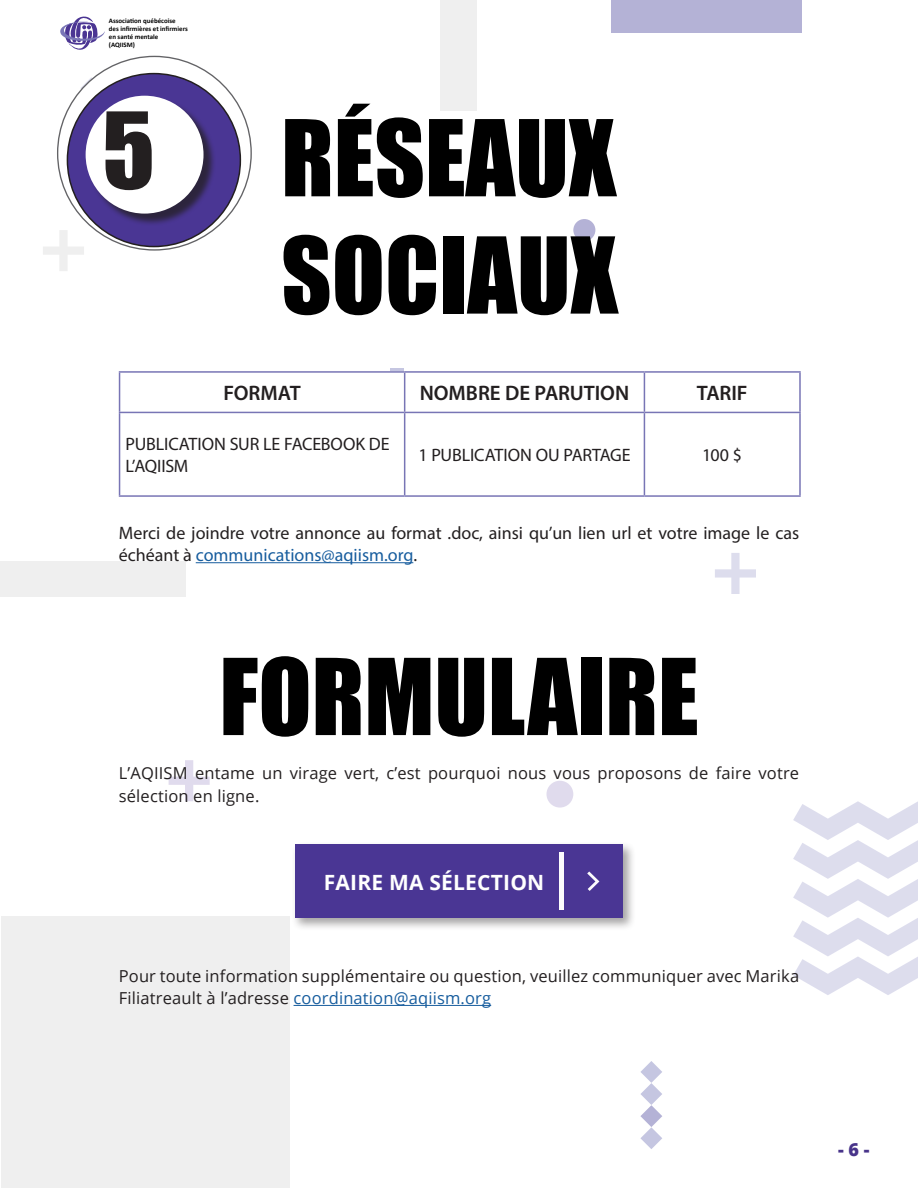
<style>
.page{position:relative;width:918px;height:1188px;background:#fff}
.page>*{position:absolute;margin:0;border:0;box-sizing:border-box;transform-origin:0 0}
.t1{font:97.8px/117.3px "Impact";color:#000}
.t2{font:97.8px "Impact";color:#231f20}
.t3{font:600 21px "Myriad Pro";letter-spacing:-.005em;color:#231f20}
.t4{font:700 21px "Open Sans";letter-spacing:.01em;color:#fff}
.t5{font:18px/21.6px "Myriad Pro";color:#231f20}
.t6{font:800 18px "Open Sans";color:#48348a}
.t7{font:16.5px/22.5px "Open Sans";letter-spacing:.01em;color:#231f20}
.t8{font:700 6.9px/8.2px "Calibri";color:#000}
.s1{color:#175d9e}
</style>
<div class="page">
<div style="left:1px;top:917px;width:289px;height:271px;background:#efefef"></div>
<div style="left:546px;top:781px;width:27px;height:27px;background:#e0dbed;border-radius:50%"></div>
<div style="left:573px;top:219px;width:22px;height:22px;background:#b4b2d6;border-radius:50%"></div>
<svg style="left:640px;top:1061px;width:22px;height:88px"></svg>
<svg style="left:80px;top:77px;width:14px;height:14px"></svg>
<div style="left:0;top:561px;width:185px;height:35px;background:#efefef"></div>
<div style="left:390px;top:368px;width:13px;height:146px;background:#c5c6e1"></div>
<svg style="left:43px;top:230px;width:41px;height:41px"></svg>
<svg style="left:169px;top:760px;width:41px;height:41px"></svg>
<svg style="left:715px;top:553px;width:41px;height:41px"></svg>
<svg style="left:793px;top:801px;width:125px;height:194px"></svg>
<div style="left:441px;top:0;width:36px;height:111px;background:#efefef"></div>
<div style="left:612px;top:0;width:190px;height:32px;background:#b4b2d6"></div>
<svg style="left:60px;top:16px;width:45px;height:34px"></svg>
<hr style="left:294px;top:1005px;width:197px;height:1px;background:#175d9e">
<svg style="left:58px;top:56px;width:193px;height:194px"></svg>
<div style="left:67px;top:74px;width:173px;height:173px;background:#4a3694;border-radius:50%"></div>
<div style="left:88px;top:98px;width:129px;height:129px;background:#231f20;opacity:.75"></div>
<div style="left:86px;top:96px;width:118px;height:118px;background:#fff;border-radius:50%"></div>
<div style="left:119px;top:371px;width:680px;height:143px;background:#fff"></div>
<hr style="left:119px;top:371px;width:286px;height:2px;background:#7875b5">
<hr style="left:119px;top:373px;width:1px;height:39px;background:#7875b5">
<hr style="left:405px;top:371px;width:239px;height:2px;background:#7875b5">
<hr style="left:404px;top:373px;width:1px;height:39px;background:#7875b5">
<hr style="left:644px;top:371px;width:157px;height:2px;background:#7875b5">
<hr style="left:644px;top:373px;width:1px;height:39px;background:#7875b5">
<hr style="left:799px;top:373px;width:2px;height:39px;background:#7875b5">
<hr style="left:119px;top:412px;width:286px;height:1px;background:#7875b5">
<hr style="left:119px;top:413px;width:1px;height:82px;background:#7875b5">
<hr style="left:119px;top:495px;width:286px;height:2px;background:#7875b5">
<hr style="left:405px;top:412px;width:239px;height:1px;background:#7875b5">
<hr style="left:404px;top:413px;width:1px;height:82px;background:#7875b5">
<hr style="left:405px;top:495px;width:239px;height:2px;background:#7875b5">
<hr style="left:644px;top:412px;width:157px;height:1px;background:#7875b5">
<hr style="left:644px;top:413px;width:1px;height:82px;background:#7875b5">
<hr style="left:799px;top:413px;width:2px;height:82px;background:#7875b5">
<hr style="left:644px;top:495px;width:157px;height:2px;background:#7875b5">
<hr style="left:196px;top:562px;width:217px;height:1px;background:#175d9e">
<div style="left:292px;top:841px;width:344px;height:90px;background:#231f20;opacity:.41"></div>
<div style="left:295px;top:844px;width:328px;height:74px;background:#4a3694"></div>
<svg style="left:587px;top:871px;width:12px;height:20px"></svg>
<div style="left:559px;top:853px;width:5px;height:57px;background:#fcfcfc"></div>
<p class="t8" style="left:109px;top:16px;width:80px">Association québécoise<br>des infirmières et infirmiers en santé mentale<br>(AQIISM)</p>
<p class="t2" style="left:102px;top:74px;width:54px">5</p>
<p class="t1" style="left:281px;top:97px;width:338px">RÉSEAUX<br>SOCIAUX</p>
<p class="t3" style="left:224px;top:381px;width:79px">FORMAT</p>
<p class="t3" style="left:420px;top:381px;width:211px">NOMBRE DE PARUTION</p>
<p class="t3" style="left:697px;top:381px;width:52px">TARIF</p>
<p class="t5" style="left:126px;top:433px;width:266px">PUBLICATION SUR LE FACEBOOK DE<br>L’AQIISM</p>
<p class="t5" style="left:418px;top:444px;width:214px">1 PUBLICATION OU PARTAGE</p>
<p class="t5" style="left:702px;top:444px;width:41px">100 $</p>
<p class="t5" style="left:119px;top:522px;width:682px">Merci de joindre votre annonce au format .doc, ainsi qu’un lien url et votre image le cas échéant à <span class="s1">communications@aqiism.org</span>.</p>
<p class="t1" style="left:219px;top:636px;width:481px">FORMULAIRE</p>
<p class="t7" style="left:119px;top:762px;width:682px">L’AQIISM entame un virage vert, c’est pourquoi nous vous proposons de faire votre sélection en ligne.</p>
<p class="t4" style="left:324px;top:867px;width:222px">FAIRE MA SÉLECTION</p>
<p class="t7" style="left:119px;top:964px;width:682px">Pour toute information supplémentaire ou question, veuillez communiquer avec Marika<br>Filiatreault à l’adresse <span class="s1">coordination@aqiism.org</span></p>
<p class="t6" style="left:838px;top:1136px;width:33px">- 6 -</p>
</div>
